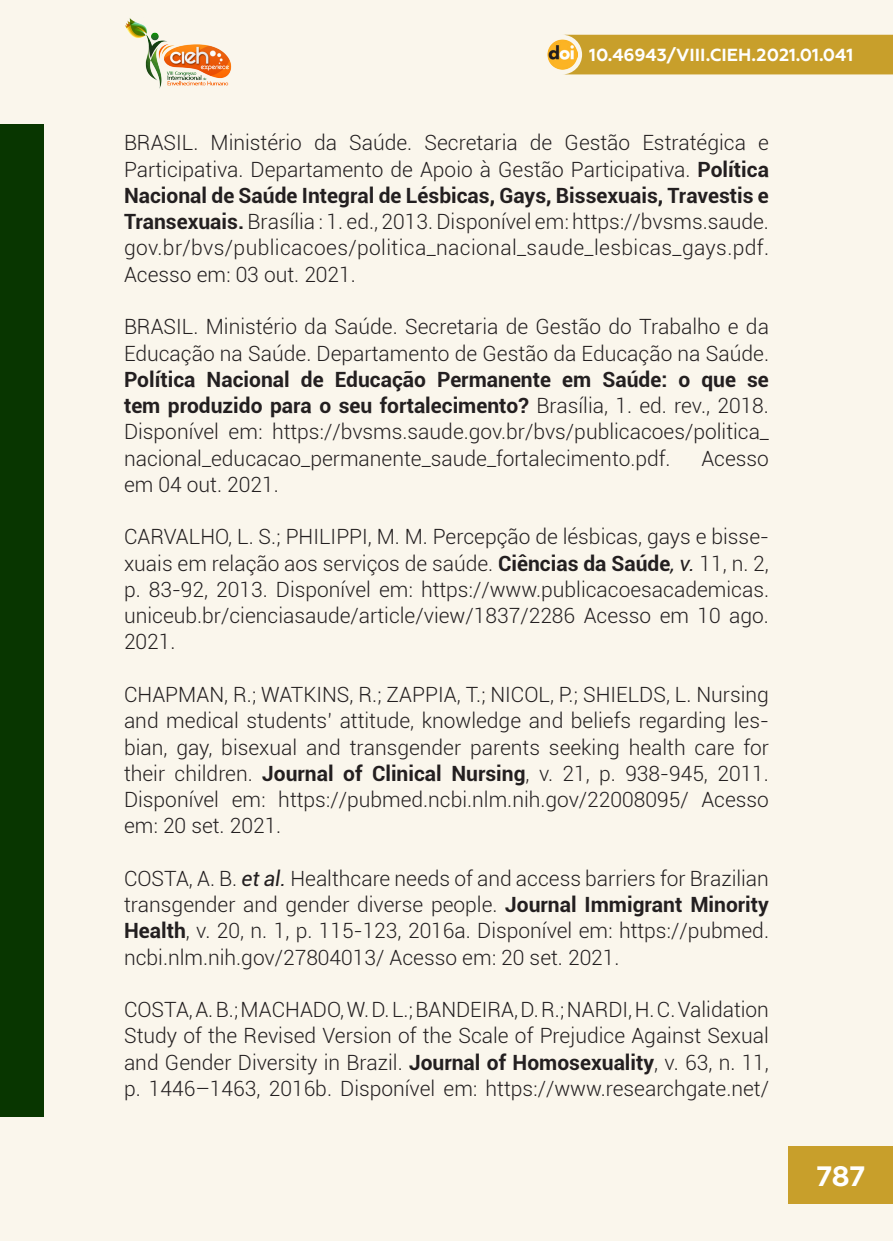
<style>
.page{position:relative;width:893px;height:1241px;background:#fff}
.page>*{position:absolute;margin:0;border:0;box-sizing:border-box;transform-origin:0 0}
.t1{font:700 28px "Geometria";color:#fff}
._7_CORPO{font:300 21px/26.2px "Roboto";color:#231f20;text-align:justify}
.t2{font:700 17.5px "Geometria";color:#fff}
.s1{font-weight:700}
.s2{font-weight:400;font-style:italic}
</style>
<div class="page">
<div style="left:0;top:0;width:893px;height:1240px;background:#faf6ec"></div>
<div style="left:0;top:124px;width:44px;height:992px;background:#083600"></div>
<div style="left:562px;top:35px;width:331px;height:39px;background:#c89f2b"></div>
<img style="left:547px;top:40px;width:30px;height:29px">
<div style="left:789px;top:1145px;width:104px;height:58px;background:#c89f2b"></div>
<img style="left:125px;top:18px;width:107px;height:71px">
<p class="t2" style="left:589px;top:45px;width:265px">10.46943/VIII.CIEH.2021.01.041</p>
<p class="_7_CORPO" style="left:124px;top:129px;width:646px">BRASIL. Ministério da Saúde. Secretaria de Gestão Estratégica e Participativa. Departamento de Apoio à Gestão Participativa. <span class="s1">Política Nacional de Saúde Integral de Lésbicas, Gays, Bissexuais, Travestis e Transexuais.</span> Brasília : 1. ed., 2013. Disponível em: https://bvsms.saude. gov.br/bvs/publicacoes/politica_nacional_saude_lesbicas_gays.pdf.<br>Acesso em: 03 out. 2021.</p>
<p class="_7_CORPO" style="left:124px;top:313px;width:646px">BRASIL. Ministério da Saúde. Secretaria de Gestão do Trabalho e da Educação na Saúde. Departamento de Gestão da Educação na Saúde.<br><span class="s1">Política Nacional de Educação Permanente em Saúde: o que se tem produzido para o seu fortalecimento?</span> Brasília, 1. ed. rev., 2018.<br>Disponível em: https://bvsms.saude.gov.br/bvs/publicacoes/politica_ nacional_educacao_permanente_saude_fortalecimento.pdf.</p>
<p class="_7_CORPO" style="left:701px;top:444px;width:69px">Acesso</p>
<p class="_7_CORPO" style="left:124px;top:470px;width:156px">em 04 out. 2021.</p>
<p class="_7_CORPO" style="left:124px;top:523px;width:646px">CARVALHO, L. S.; PHILIPPI, M. M. Percepção de lésbicas, gays e bisse&shy;xuais em relação aos serviços de saúde. <span class="s1">Ciências da Saúde</span><span class="s2">, v.</span> 11, n. 2, p. 83-92, 2013. Disponível em: https://www.publicacoesacademicas. uniceub.br/cienciasaude/article/view/1837/2286 Acesso em 10 ago.<br>2021.</p>
<p class="_7_CORPO" style="left:124px;top:680px;width:646px">CHAPMAN, R.; WATKINS, R.; ZAPPIA, T.; NICOL, P.; SHIELDS, L. Nursing and medical students’ attitude, knowledge and beliefs regarding les&shy;bian, gay, bisexual and transgender parents seeking health care for their children. <span class="s1">Journal of Clinical Nursing</span>, v. 21, p. 938-945, 2011.<br>Disponível em: https://pubmed.ncbi.nlm.nih.gov/22008095/ Acesso em: 20 set. 2021.</p>
<p class="_7_CORPO" style="left:124px;top:864px;width:646px">COSTA, A. B. <span class="s2">et al.</span> Healthcare needs of and access barriers for Brazilian transgender and gender diverse people. <span class="s1">Journal Immigrant Minority Health</span>, v. 20, n. 1, p. 115-123, 2016a. Disponível em: https://pubmed. ncbi.nlm.nih.gov/27804013/ Acesso em: 20 set. 2021.</p>
<p class="_7_CORPO" style="left:124px;top:995px;width:646px">COSTA, A. B.; MACHADO, W. D. L.; BANDEIRA, D. R.; NARDI, H. C. Validation Study of the Revised Version of the Scale of Prejudice Against Sexual and Gender Diversity in Brazil. <span class="s1">Journal of Homosexuality</span>, v. 63, n. 11, p. 1446–1463, 2016b. Disponível em: https://www.researchgate.net/</p>
<h1 class="t1" style="left:816px;top:1158px;width:51px">787</h1>
</div>
